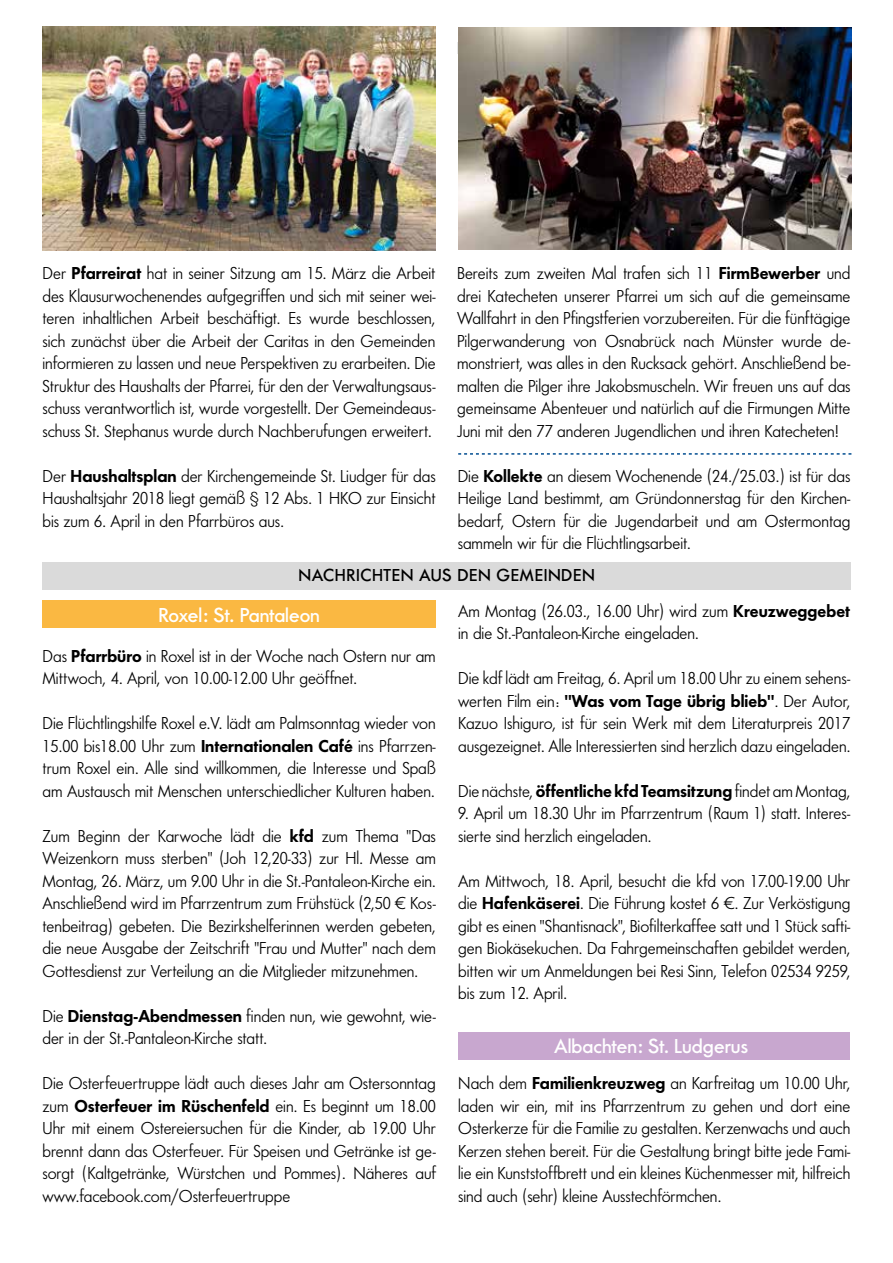
<style>
.page{position:relative;width:893px;height:1263px;background:#fff}
.page>*{position:absolute;margin:0;border:0;box-sizing:border-box;transform-origin:0 0}
.t1{font:500 21px "Futura No 2 D";color:#fff}
.t2{font:18px/22.5px "Futura No 2 D Boo";color:#000;text-align:justify}
.t3{font:500 18px "Futura No 2 D";letter-spacing:.03em;color:#000}
.s1{font-family:"Futura No 2 D Dem Bol"}
</style>
<div class="page">
<div style="left:459px;top:1032px;width:391px;height:28px;background:#c8a7cf"></div>
<svg style="left:458px;top:453px;width:393px;height:2px"></svg>
<img style="left:458px;top:28px;width:393px;height:221px">
<img style="left:43px;top:26px;width:393px;height:224px">
<div style="left:43px;top:562px;width:808px;height:27px;background:#dadada"></div>
<div style="left:43px;top:601px;width:393px;height:27px;background:#fab842"></div>
<p class="t2" style="left:457px;top:262px;width:395px">Bereits zum zweiten Mal trafen sich 11 <span class="s1">FirmBewerber</span> und drei Katecheten unserer Pfarrei um sich auf die gemeinsame Wallfahrt in den Pfingstferien vorzubereiten. Für die fünftägige Pilgerwanderung von Osnabrück nach Münster wurde de&shy;monstriert, was alles in den Rucksack gehört. Anschließend be&shy;malten die Pilger ihre Jakobsmuscheln. Wir freuen uns auf das gemeinsame Abenteuer und natürlich auf die Firmungen Mitte Juni mit den 77 anderen Jugendlichen und ihren Katecheten!</p>
<p class="t2" style="left:43px;top:262px;width:395px">Der <span class="s1">Pfarreirat</span> hat in seiner Sitzung am 15. März die Arbeit des Klausurwochenendes aufgegriffen und sich mit seiner wei&shy;teren inhaltlichen Arbeit beschäftigt. Es wurde beschlossen, sich zunächst über die Arbeit der Caritas in den Gemeinden informieren zu lassen und neue Perspektiven zu erarbeiten. Die Struktur des Haushalts der Pfarrei, für den der Verwaltungsaus&shy;schuss verantwortlich ist, wurde vorgestellt. Der Gemeindeaus&shy;schuss St. Stephanus wurde durch Nachberufungen erweitert.</p>
<p class="t2" style="left:43px;top:464px;width:395px">Der <span class="s1">Haushaltsplan</span> der Kirchengemeinde St. Liudger für das Haushaltsjahr 2018 liegt gemäß § 12 Abs. 1 HKO zur Einsicht bis zum 6. April in den Pfarrbüros aus.</p>
<p class="t2" style="left:458px;top:464px;width:394px">Die <span class="s1">Kollekte</span> an diesem Wochenende (24./25.03.) ist für das Heilige Land bestimmt, am Gründonnerstag für den Kirchen&shy;bedarf, Ostern für die Jugendarbeit und am Ostermontag sammeln wir für die Flüchtlingsarbeit.</p>
<p class="t3" style="left:298px;top:565px;width:298px">NACHRICHTEN AUS DEN GEMEINDEN</p>
<p class="t1" style="left:158px;top:603px;width:163px">Roxel: St. Pantaleon</p>
<p class="t2" style="left:458px;top:599px;width:394px">Am Montag (26.03., 16.00 Uhr) wird zum <span class="s1">Kreuzweggebet </span>in die St.-Pantaleon-Kirche eingeladen.</p>
<p class="t2" style="left:458px;top:667px;width:394px">Die kdf lädt am Freitag, 6. April um 18.00 Uhr zu einem sehens&shy;werten Film ein: <span class="s1">"Was vom Tage übrig blieb"</span>. Der Autor, Kazuo Ishiguro, ist für sein Werk mit dem Literaturpreis 2017 ausgezeignet. Alle Interessierten sind herzlich dazu eingeladen.</p>
<p class="t2" style="left:458px;top:779px;width:394px">Die nächste, <span class="s1">öffentliche kfd Teamsitzung</span> findet am Montag,</p>
<p class="t2" style="left:458px;top:802px;width:394px">9. April um 18.30 Uhr im Pfarrzentrum (Raum 1) statt. Interes&shy;sierte sind herzlich eingeladen.</p>
<p class="t2" style="left:458px;top:869px;width:394px">Am Mittwoch, 18. April, besucht die kfd von 17.00-19.00 Uhr die <span class="s1">Hafenkäserei</span>. Die Führung kostet 6 €. Zur Verköstigung gibt es einen "Shantisnack", Biofilterkaffee satt und 1 Stück safti&shy;gen Biokäsekuchen. Da Fahrgemeinschaften gebildet werden, bitten wir um Anmeldungen bei Resi Sinn, Telefon 02534 9259, bis zum 12. April.</p>
<p class="t2" style="left:43px;top:644px;width:395px">Das <span class="s1">Pfarrbüro</span> in Roxel ist in der Woche nach Ostern nur am<br>Mittwoch, 4. April, von 10.00-12.00 Uhr geöffnet.</p>
<p class="t2" style="left:43px;top:712px;width:395px">Die Flüchtlingshilfe Roxel e.V. lädt am Palmsonntag wieder von 15.00 bis18.00 Uhr zum <span class="s1">Internationalen Café</span> ins Pfarrzen&shy;trum Roxel ein. Alle sind willkommen, die Interesse und Spaß am Austausch mit Menschen unterschiedlicher Kulturen haben.</p>
<p class="t2" style="left:43px;top:824px;width:395px">Zum Beginn der Karwoche lädt die <span class="s1">kfd</span> zum Thema "Das Weizenkorn muss sterben" (Joh 12,20-33) zur Hl. Messe am Montag, 26. März, um 9.00 Uhr in die St.-Pantaleon-Kirche ein.<br>Anschließend wird im Pfarrzentrum zum Frühstück (2,50 € Kos&shy;tenbeitrag) gebeten. Die Bezirkshelferinnen werden gebeten, die neue Ausgabe der Zeitschrift "Frau und Mutter" nach dem Gottesdienst zur Verteilung an die Mitglieder mitzunehmen.</p>
<p class="t2" style="left:43px;top:1004px;width:395px">Die <span class="s1">Dienstag-Abendmessen</span> finden nun, wie gewohnt, wie&shy;der in der St.-Pantaleon-Kirche statt.</p>
<p class="t2" style="left:43px;top:1072px;width:395px">Die Osterfeuertruppe lädt auch dieses Jahr am Ostersonntag zum <span class="s1">Osterfeuer im Rüschenfeld</span> ein. Es beginnt um 18.00<br>Uhr mit einem Ostereiersuchen für die Kinder, ab 19.00 Uhr brennt dann das Osterfeuer. Für Speisen und Getränke ist ge&shy;sorgt (Kaltgetränke, Würstchen und Pommes). Näheres auf www.facebook.com/Osterfeuertruppe</p>
<p class="t1" style="left:554px;top:1034px;width:196px">Albachten: St. Ludgerus</p>
<p class="t2" style="left:458px;top:1072px;width:394px">Nach dem <span class="s1">Familienkreuzweg</span> an Karfreitag um 10.00 Uhr, laden wir ein, mit ins Pfarrzentrum zu gehen und dort eine Osterkerze für die Familie zu gestalten. Kerzenwachs und auch Kerzen stehen bereit. Für die Gestaltung bringt bitte jede Fami&shy;lie ein Kunststoffbrett und ein kleines Küchenmesser mit, hilfreich sind auch (sehr) kleine Ausstechförmchen.</p>
</div>
